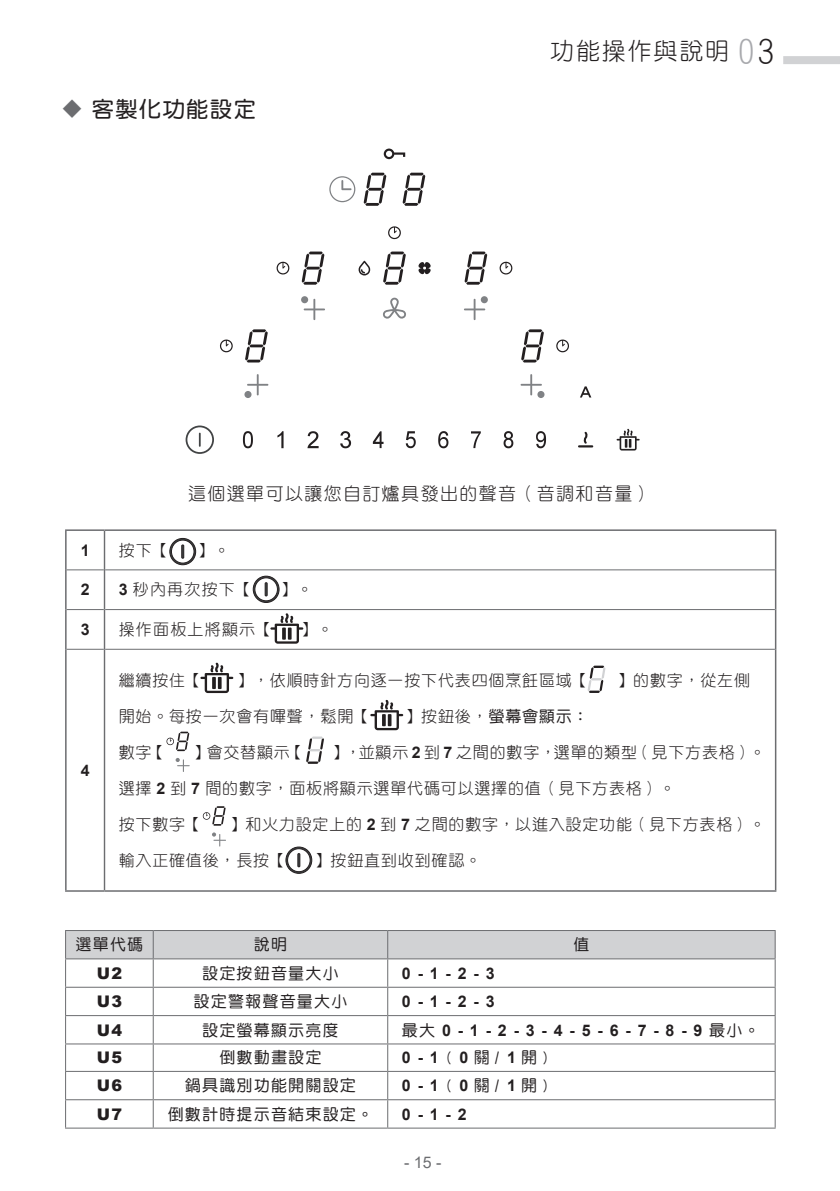
<style>
.page{position:relative;width:840px;height:1191px;background:#fff}
.page>*{position:absolute;margin:0;border:0;box-sizing:border-box;transform-origin:0 0}
.目錄大標{font:24px "DF Yuan Lt HK BF";letter-spacing:.075em;color:#231f20}
.t1{font:22px "DF Yuan Std W7";letter-spacing:.075em;color:#231f20}
.t2{font:18px "DF Yuan Std W3";letter-spacing:.075em;color:#231f20}
.t3{font:16px "DF Yuan Std W3";letter-spacing:.05em;color:#231f20}
.t4{font:16px "DF Yuan Std W5";letter-spacing:.075em;color:#231f20}
.t5{font:700 16px "Arial";color:#231f20}
.t6{font:900 16px "Arial";letter-spacing:.075em;color:#231f20}
.t7{font:16px "DF Yuan Std W3";letter-spacing:.075em;color:#231f20}
.t8{font:16px "Arial";color:#6c6d70}
.s1{font-family:"DF Yuan Std W3";font-size:20px;color:#6c6d70}
.s2{font-size:34px;color:#a8a9ad}
.s3{font-size:34px}
.s4{font-family:"Arial";font-weight:700}
.s5{font-family:"DF Yuan Std W3"}
.s6{font-family:"DF Yuan Std W5";font-weight:400}
</style>
<div class="page">
<div style="left:782px;top:56px;width:57px;height:8px;background:#d1d2d4"></div>
<hr style="left:67px;top:569px;width:37px;height:1px;background:#6c6d70">
<hr style="left:105px;top:569px;width:669px;height:1px;background:#6c6d70">
<hr style="left:67px;top:609px;width:37px;height:1px;background:#6c6d70">
<hr style="left:105px;top:609px;width:669px;height:1px;background:#6c6d70">
<hr style="left:67px;top:649px;width:37px;height:1px;background:#6c6d70">
<hr style="left:105px;top:649px;width:669px;height:1px;background:#6c6d70">
<hr style="left:104px;top:531px;width:1px;height:39px;background:#6c6d70">
<hr style="left:104px;top:570px;width:1px;height:39px;background:#6c6d70">
<hr style="left:104px;top:609px;width:1px;height:40px;background:#6c6d70">
<hr style="left:104px;top:649px;width:1px;height:241px;background:#6c6d70">
<hr style="left:65px;top:529px;width:39px;height:2px;background:#6c6d70">
<hr style="left:65px;top:531px;width:2px;height:39px;background:#6c6d70">
<hr style="left:104px;top:529px;width:672px;height:2px;background:#6c6d70">
<hr style="left:774px;top:531px;width:2px;height:39px;background:#6c6d70">
<hr style="left:65px;top:570px;width:2px;height:39px;background:#6c6d70">
<hr style="left:774px;top:570px;width:2px;height:39px;background:#6c6d70">
<hr style="left:65px;top:609px;width:2px;height:40px;background:#6c6d70">
<hr style="left:774px;top:609px;width:2px;height:40px;background:#6c6d70">
<hr style="left:65px;top:649px;width:2px;height:241px;background:#6c6d70">
<hr style="left:774px;top:649px;width:2px;height:241px;background:#6c6d70">
<hr style="left:65px;top:890px;width:39px;height:1px;background:#6c6d70">
<hr style="left:104px;top:890px;width:672px;height:1px;background:#6c6d70">
<svg style="left:363px;top:173px;width:23px;height:33px"></svg>
<svg style="left:402px;top:173px;width:23px;height:33px"></svg>
<svg style="left:383px;top:251px;width:22px;height:34px"></svg>
<svg style="left:301px;top:251px;width:23px;height:34px"></svg>
<svg style="left:245px;top:329px;width:22px;height:33px"></svg>
<svg style="left:521px;top:329px;width:22px;height:33px"></svg>
<svg style="left:464px;top:251px;width:23px;height:34px"></svg>
<svg style="left:303px;top:299px;width:22px;height:21px"></svg>
<div style="left:301px;top:296px;width:7px;height:7px;background:#808285;border-radius:50%"></div>
<svg style="left:247px;top:374px;width:21px;height:21px"></svg>
<div style="left:244px;top:391px;width:7px;height:7px;background:#808285;border-radius:50%"></div>
<svg style="left:520px;top:374px;width:21px;height:21px"></svg>
<div style="left:537px;top:391px;width:7px;height:7px;background:#808285;border-radius:50%"></div>
<svg style="left:464px;top:299px;width:21px;height:21px"></svg>
<div style="left:480px;top:296px;width:7px;height:7px;background:#808285;border-radius:50%"></div>
<svg style="left:329px;top:176px;width:26px;height:26px"></svg>
<svg style="left:383px;top:298px;width:23px;height:20px"></svg>
<svg style="left:243px;top:431px;width:10px;height:17px"></svg>
<svg style="left:277px;top:431px;width:6px;height:17px"></svg>
<svg style="left:307px;top:431px;width:11px;height:17px"></svg>
<svg style="left:340px;top:431px;width:11px;height:17px"></svg>
<svg style="left:372px;top:431px;width:11px;height:17px"></svg>
<svg style="left:405px;top:431px;width:10px;height:17px"></svg>
<svg style="left:438px;top:431px;width:10px;height:17px"></svg>
<svg style="left:471px;top:431px;width:9px;height:17px"></svg>
<svg style="left:536px;top:431px;width:9px;height:17px"></svg>
<svg style="left:503px;top:431px;width:10px;height:17px"></svg>
<svg style="left:578px;top:432px;width:15px;height:15px"></svg>
<svg style="left:580px;top:386px;width:11px;height:11px"></svg>
<svg style="left:616px;top:429px;width:23px;height:21px"></svg>
<svg style="left:383px;top:149px;width:22px;height:10px"></svg>
<svg style="left:418px;top:262px;width:13px;height:13px"></svg>
<svg style="left:358px;top:261px;width:12px;height:14px"></svg>
<svg style="left:220px;top:339px;width:13px;height:13px"></svg>
<svg style="left:556px;top:339px;width:12px;height:13px"></svg>
<svg style="left:276px;top:262px;width:13px;height:12px"></svg>
<svg style="left:499px;top:262px;width:13px;height:12px"></svg>
<svg style="left:388px;top:226px;width:12px;height:13px"></svg>
<svg style="left:185px;top:425px;width:29px;height:29px"></svg>
<svg style="left:169px;top:537px;width:27px;height:29px"></svg>
<svg style="left:285px;top:846px;width:27px;height:28px"></svg>
<svg style="left:252px;top:575px;width:28px;height:28px"></svg>
<svg style="left:270px;top:613px;width:33px;height:30px"></svg>
<svg style="left:200px;top:662px;width:33px;height:31px"></svg>
<svg style="left:370px;top:699px;width:33px;height:31px"></svg>
<svg style="left:306px;top:736px;width:18px;height:28px"></svg>
<svg style="left:587px;top:665px;width:18px;height:28px"></svg>
<svg style="left:175px;top:758px;width:14px;height:14px"></svg>
<svg style="left:166px;top:731px;width:23px;height:20px"></svg>
<svg style="left:212px;top:832px;width:14px;height:14px"></svg>
<svg style="left:203px;top:806px;width:22px;height:19px"></svg>
<svg style="left:65px;top:930px;width:710px;height:197px"></svg>
<hr style="left:65px;top:1127px;width:88px;height:1px;background:#6c6d70">
<hr style="left:153px;top:1127px;width:234px;height:1px;background:#6c6d70">
<hr style="left:387px;top:1127px;width:388px;height:1px;background:#6c6d70">
<p class="t1" style="left:62px;top:97px;width:195px"><span class="s1">◆</span> 客製化功能設定</p>
<p class="目錄大標" style="left:550px;top:38px;width:226px">功能操作與說明 <span class="s2">0</span><span class="s3">3</span></p>
<p class="t2" style="left:188px;top:484px;width:465px">這個選單可以讓您自訂爐具發出的聲音（音調和音量）</p>
<p class="t5" style="left:81px;top:539px;width:10px">1</p>
<p class="t3" style="left:119px;top:541px;width:52px">按下【</p>
<p class="t3" style="left:196px;top:541px;width:35px">】。</p>
<p class="t5" style="left:81px;top:578px;width:10px">2</p>
<p class="t3" style="left:119px;top:581px;width:135px"><span class="s4">3</span> 秒內再次按下【</p>
<p class="t3" style="left:279px;top:581px;width:35px">】。</p>
<p class="t5" style="left:81px;top:618px;width:10px">3</p>
<p class="t7" style="left:119px;top:621px;width:155px">操作面板上將顯示【</p>
<p class="t3" style="left:299px;top:621px;width:35px">】。</p>
<p class="t5" style="left:81px;top:759px;width:10px">4</p>
<p class="t3" style="left:119px;top:671px;width:85px">繼續按住【</p>
<p class="t3" style="left:236px;top:671px;width:354px">】，依順時針方向逐一按下代表四個烹飪區域【</p>
<p class="t3" style="left:615px;top:671px;width:135px">】的數字，從左側</p>
<p class="t3" style="left:119px;top:707px;width:253px">開始。每按一次會有嗶聲，鬆開【</p>
<p class="t4" style="left:404px;top:707px;width:186px"><span class="s5">】按鈕後，</span>螢幕會顯示：</p>
<p class="t3" style="left:119px;top:743px;width:48px">數字【</p>
<p class="t3" style="left:192px;top:743px;width:112px">】會交替顯示【</p>
<p class="t3" style="left:331px;top:743px;width:435px">】，並顯示 <span class="s4">2</span> 到 <span class="s4">7</span> 之間的數字，選單的類型（見下方表格）。</p>
<p class="t3" style="left:119px;top:779px;width:558px">選擇 <span class="s4">2</span> 到 <span class="s4">7</span> 間的數字，面板將顯示選單代碼可以選擇的值（見下方表格）。</p>
<p class="t3" style="left:119px;top:815px;width:84px">按下數字【</p>
<p class="t3" style="left:228px;top:815px;width:538px">】和火力設定上的 <span class="s4">2</span> 到 <span class="s4">7</span> 之間的數字，以進入設定功能（見下方表格）。</p>
<p class="t3" style="left:119px;top:851px;width:169px">輸入正確值後，長按【</p>
<p class="t3" style="left:313px;top:851px;width:169px">】按鈕直到收到確認。</p>
<p class="t4" style="left:75px;top:936px;width:69px">選單代碼</p>
<p class="t4" style="left:254px;top:936px;width:35px">說明</p>
<p class="t4" style="left:573px;top:936px;width:17px">值</p>
<p class="t6" style="left:97px;top:961px;width:27px">U2</p>
<p class="t4" style="left:202px;top:964px;width:138px">設定按鈕音量大小</p>
<p class="t5" style="left:401px;top:962px;width:94px">0 - 1 - 2 - 3</p>
<p class="t6" style="left:97px;top:989px;width:27px">U3</p>
<p class="t4" style="left:193px;top:992px;width:155px">設定警報聲音量大小</p>
<p class="t5" style="left:401px;top:990px;width:94px">0 - 1 - 2 - 3</p>
<p class="t6" style="left:97px;top:1018px;width:27px">U4</p>
<p class="t4" style="left:202px;top:1021px;width:138px">設定螢幕顯示亮度</p>
<p class="t5" style="left:401px;top:1018px;width:359px"><span class="s6">最大</span> 0 - 1 - 2 - 3 - 4 - 5 - 6 - 7 - 8 - 9 <span class="s6">最小。</span></p>
<p class="t6" style="left:97px;top:1046px;width:27px">U5</p>
<p class="t4" style="left:219px;top:1049px;width:104px">倒數動畫設定</p>
<p class="t5" style="left:401px;top:1046px;width:147px">0 - 1 <span class="s6">(</span> 0<span class="s6">關/</span> 1<span class="s6">開)</span></p>
<p class="t6" style="left:97px;top:1074px;width:27px">U6</p>
<p class="t4" style="left:185px;top:1077px;width:172px">鍋具識別功能開關設定</p>
<p class="t5" style="left:401px;top:1074px;width:147px">0 - 1 <span class="s6">(</span> 0<span class="s6">關/</span> 1<span class="s6">開)</span></p>
<p class="t6" style="left:97px;top:1102px;width:27px">U7</p>
<p class="t4" style="left:168px;top:1105px;width:207px">倒數計時提示音結束設定。</p>
<p class="t5" style="left:401px;top:1102px;width:66px">0 - 1 - 2</p>
<p class="t8" style="left:404px;top:1151px;width:39px">- 15 -</p>
</div>
